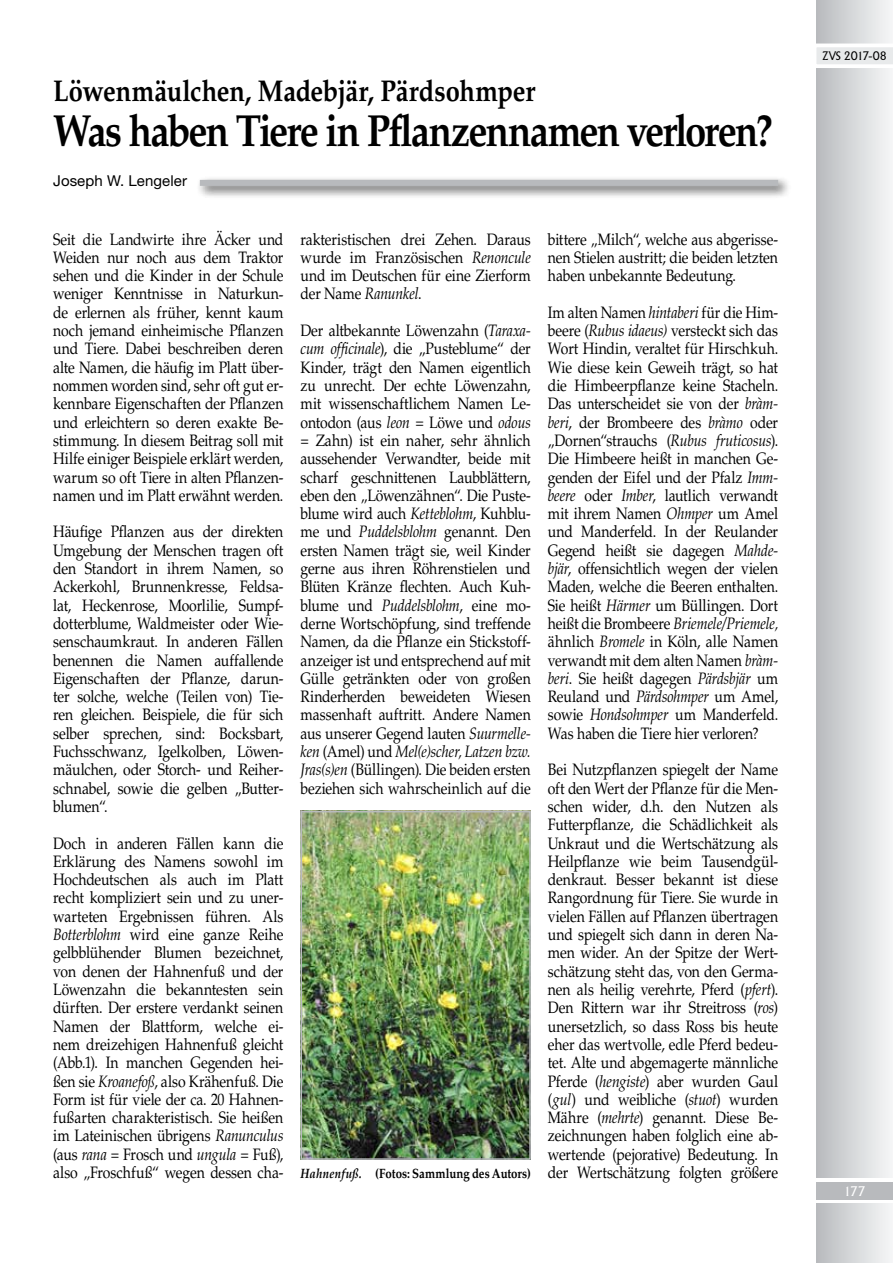
<style>
.page{position:relative;width:893px;height:1263px;background:#fff}
.page>*{position:absolute;margin:0;border:0;box-sizing:border-box;transform-origin:0 0}
.t1{font:700 45px "Palatino LT Std";letter-spacing:-.045em;color:#000;scale:.85 1}
.t2{font:700 30px "Palatino LT Std";letter-spacing:-.01em;color:#000;scale:.85 1}
.t3{font:16.5px/18.3px "Palatino LT Std";letter-spacing:-.005em;color:#000;text-align:justify;scale:.85 1}
.t4{font:15px "Helvetica Neue LT Std";letter-spacing:.005em;color:#000}
.t5{font:700 13.5px "Palatino LT Std";color:#000;scale:.85 1}
.t6{font:13.5px "Adelon";color:#fff}
.t7{font:12px "Adelon";letter-spacing:-.015em;color:#000}
.s1{font-style:italic}
</style>
<div class="page">
<div style="left:816px;top:0;width:77px;height:1178px;background:linear-gradient(to right,#b8bbbe,#f6f7f8)"></div>
<div style="left:816px;top:1203px;width:77px;height:60px;background:linear-gradient(to right,#b8bbbe,#f6f7f8)"></div>
<div style="left:195px;top:175px;width:597px;height:25px;background:#000;opacity:.75"></div>
<div style="left:200px;top:180px;width:578px;height:6px;background:#b8babd"></div>
<img style="left:303px;top:814px;width:225px;height:343px">
<div style="left:300px;top:811px;width:231px;height:349px;border:2px solid #b8babd"></div>
<div style="left:816px;top:1182px;width:77px;height:17px;background:#b8babd"></div>
<svg style="left:816px;top:42px;width:77px;height:28px"></svg>
<h2 class="t2" style="left:53px;top:73px;width:569px">Löwenmäulchen, Madebjär, Pärdsohmper</h2>
<h1 class="t1" style="left:53px;top:104px;width:848px">Was haben Tiere in Pflanzennamen verloren?</h1>
<p class="t4" style="left:53px;top:172px;width:135px">Joseph W. Lengeler</p>
<p class="t3" style="left:53px;top:230px;width:272px">Seit die Landwirte ihre Äcker und Weiden nur noch aus dem Traktor sehen und die Kinder in der Schule weniger Kenntnisse in Naturkun&shy;de erlernen als früher, kennt kaum noch jemand einheimische Pflanzen und Tiere. Dabei beschreiben deren alte Namen, die häufig im Platt über&shy;nommen worden sind, sehr oft gut er&shy;kennbare Eigenschaften der Pflanzen und erleichtern so deren exakte Be&shy;stimmung. In diesem Beitrag soll mit Hilfe einiger Beispiele erklärt werden, warum so oft Tiere in alten Pflanzen&shy;namen und im Platt erwähnt werden.</p>
<p class="t3" style="left:53px;top:523px;width:272px">Häufige Pflanzen aus der direkten Umgebung der Menschen tragen oft den Standort in ihrem Namen, so Ackerkohl, Brunnenkresse, Feldsa&shy;lat, Heckenrose, Moorlilie, Sumpf&shy;dotterblume, Waldmeister oder Wie&shy;senschaumkraut. In anderen Fällen benennen die Namen auffallende Eigenschaften der Pflanze, darun&shy;ter solche, welche (Teilen von) Tie&shy;ren gleichen. Beispiele, die für sich selber sprechen, sind: Bocksbart, Fuchsschwanz, Igelkolben, Löwen&shy;mäulchen, oder Storch- und Reiher&shy;schnabel, sowie die gelben „Butter&shy;blumen“.</p>
<p class="t3" style="left:53px;top:834px;width:272px">Doch in anderen Fällen kann die Erklärung des Namens sowohl im Hochdeutschen als auch im Platt recht kompliziert sein und zu uner&shy;warteten Ergebnissen führen. Als <span class="s1">Botterblohm</span> wird eine ganze Reihe gelbblühender Blumen bezeichnet, von denen der Hahnenfuß und der Löwenzahn die bekanntesten sein dürften. Der erstere verdankt seinen Namen der Blattform, welche ei&shy;nem dreizehigen Hahnenfuß gleicht (Abb.1). In manchen Gegenden hei&shy;ßen sie <span class="s1">Kroanefoß</span>, also Krähenfuß. Die Form ist für viele der ca. 20 Hahnen&shy;fußarten charakteristisch. Sie heißen im Lateinischen übrigens <span class="s1">Ranunculus </span>(aus <span class="s1">rana</span> = Frosch und <span class="s1">ungula</span> = Fuß), also „Froschfuß“ wegen dessen cha-</p>
<p class="t3" style="left:300px;top:230px;width:272px">rakteristischen drei Zehen. Daraus wurde im Französischen <span class="s1">Renoncule </span>und im Deutschen für eine Zierform der Name <span class="s1">Ranunkel</span>.</p>
<p class="t3" style="left:300px;top:322px;width:273px">Der altbekannte Löwenzahn (<span class="s1">Taraxa&shy;cum officinale</span>), die „Pusteblume“ der Kinder, trägt den Namen eigentlich zu unrecht. Der echte Löwenzahn, mit wissenschaftlichem Namen Le&shy;ontodon (aus <span class="s1">leon</span> = Löwe und <span class="s1">odous </span>= Zahn) ist ein naher, sehr ähnlich aussehender Verwandter, beide mit scharf geschnittenen Laubblättern, eben den „Löwenzähnen“. Die Puste&shy;blume wird auch <span class="s1">Ketteblohm</span>, Kuhblu&shy;me und <span class="s1">Puddelsblohm</span> genannt. Den ersten Namen trägt sie, weil Kinder gerne aus ihren Röhrenstielen und Blüten Kränze flechten. Auch Kuh&shy;blume und <span class="s1">Puddelsblohm</span>, eine mo&shy;derne Wortschöpfung, sind treffende Namen, da die Pflanze ein Stickstoff&shy;anzeiger ist und entsprechend auf mit Gülle getränkten oder von großen Rinderherden beweideten Wiesen massenhaft auftritt. Andere Namen aus unserer Gegend lauten <span class="s1">Suurmelle&shy;ken</span> (Amel) und <span class="s1">Mel(e)scher, Latzen bzw.<br>Jras(s)en</span> (Büllingen). Die beiden ersten beziehen sich wahrscheinlich auf die</p>
<p class="t5" style="left:300px;top:1165px;width:272px"><span class="s1">Hahnenfuß.</span> (Fotos: Sammlung des Autors)</p>
<p class="t3" style="left:548px;top:230px;width:272px">bittere „Milch“, welche aus abgerisse&shy;nen Stielen austritt; die beiden letzten haben unbekannte Bedeutung.</p>
<p class="t3" style="left:548px;top:303px;width:273px">Im alten Namen <span class="s1">hintaberi</span> für die Him&shy;beere (<span class="s1">Rubus idaeus)</span> versteckt sich das Wort Hindin, veraltet für Hirschkuh.<br>Wie diese kein Geweih trägt, so hat die Himbeerpflanze keine Stacheln.<br>Das unterscheidet sie von der <span class="s1">bràm&shy;beri</span>, der Brombeere des <span class="s1">bràmo</span> oder „Dornen“strauchs (<span class="s1">Rubus fruticosus</span>).<br>Die Himbeere heißt in manchen Ge&shy;genden der Eifel und der Pfalz <span class="s1">Imm&shy;beere</span> oder <span class="s1">Imber</span>, lautlich verwandt mit ihrem Namen <span class="s1">Ohmper</span> um Amel und Manderfeld. In der Reulander Gegend heißt sie dagegen <span class="s1">Mahde&shy;bjär</span>, offensichtlich wegen der vielen Maden, welche die Beeren enthalten.<br>Sie heißt <span class="s1">Härmer</span> um Büllingen. Dort heißt die Brombeere <span class="s1">Briemele/Priemele, </span>ähnlich <span class="s1">Bromele</span> in Köln, alle Namen verwandt mit dem alten Namen <span class="s1">bràm&shy;beri</span>. Sie heißt dagegen <span class="s1">Pärdsbjär</span> um Reuland und <span class="s1">Pärdsohmper</span> um Amel, sowie <span class="s1">Hondsohmper</span> um Manderfeld.<br>Was haben die Tiere hier verloren?</p>
<p class="t3" style="left:548px;top:761px;width:273px">Bei Nutzpflanzen spiegelt der Name oft den Wert der Pflanze für die Men&shy;schen wider, d.h. den Nutzen als Futterpflanze, die Schädlichkeit als Unkraut und die Wertschätzung als Heilpflanze wie beim Tausendgül&shy;denkraut. Besser bekannt ist diese Rangordnung für Tiere. Sie wurde in vielen Fällen auf Pflanzen übertragen und spiegelt sich dann in deren Na&shy;men wider. An der Spitze der Wert&shy;schätzung steht das, von den Germa&shy;nen als heilig verehrte, Pferd (<span class="s1">pfert</span>).<br>Den Rittern war ihr Streitross (<span class="s1">ros</span>) unersetzlich, so dass Ross bis heute eher das wertvolle, edle Pferd bedeu&shy;tet. Alte und abgemagerte männliche Pferde (<span class="s1">hengiste</span>) aber wurden Gaul (<span class="s1">gul</span>) und weibliche (<span class="s1">stuot</span>) wurden Mähre (<span class="s1">mehrte</span>) genannt. Diese Be&shy;zeichnungen haben folglich eine ab&shy;wertende (pejorative) Bedeutung. In der Wertschätzung folgten größere</p>
<p class="t7" style="left:823px;top:49px;width:66px">ZVS 2017-08</p>
<p class="t6" style="left:844px;top:1183px;width:24px">177</p>
</div>
